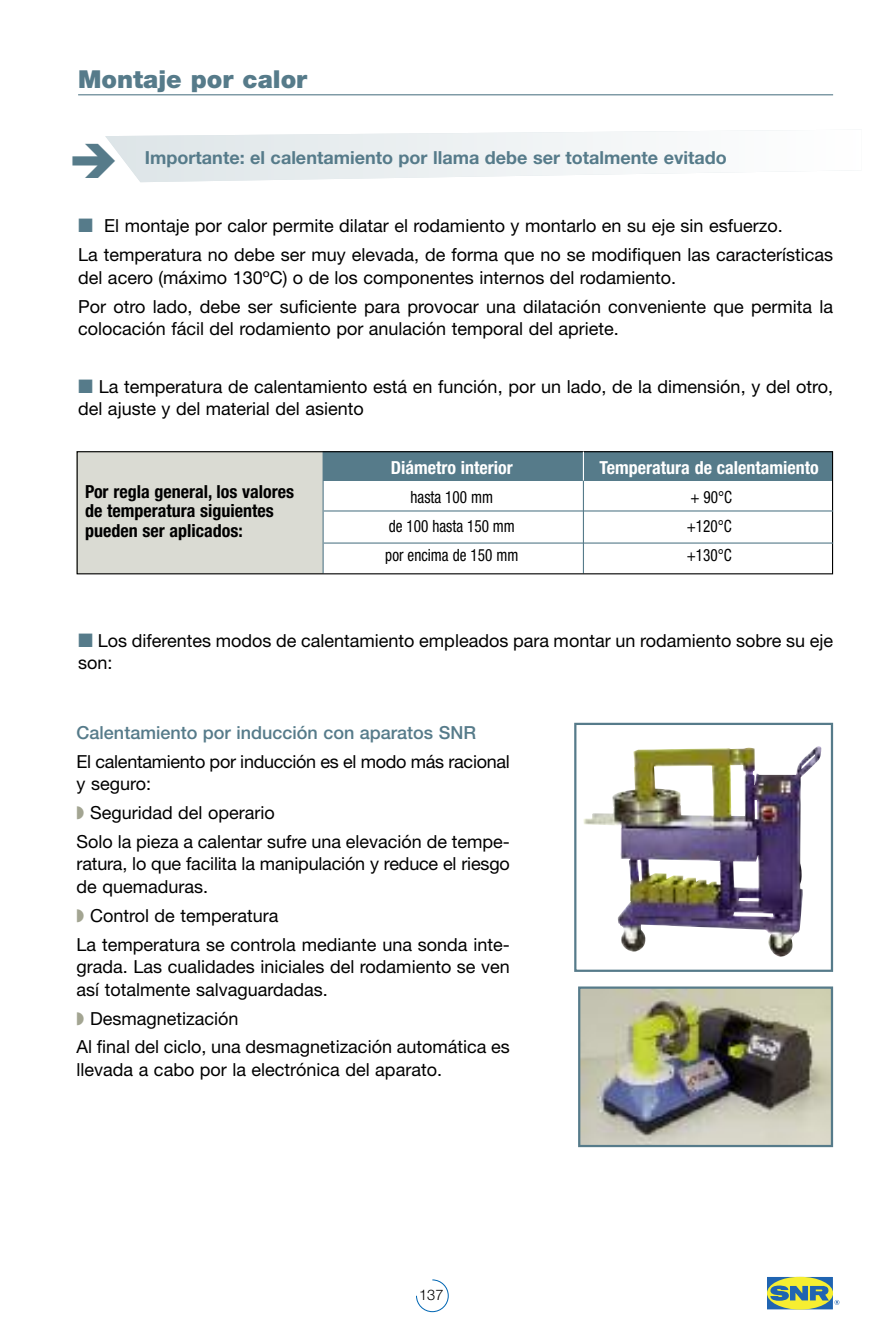
<style>
.page{position:relative;width:881px;height:1340px;background:#fff}
.page>*{position:absolute;margin:0;border:0;box-sizing:border-box;transform-origin:0 0}
.t1{font:900 24.75px "Helvetica Neue";color:#567b8a}
.t2{font:18px/28.8px "Helvetica Neue";color:#000}
.t3{font:700 condensed 18px/19.1px "Helvetica Neue";color:#000}
.t4{font:700 18px "Helvetica Neue";color:#567b8a}
.t5{font:700 condensed 18px "Helvetica Neue";color:#fff}
.t6{font:500 18px "Helvetica Neue";color:#567b8a}
.t7{font:condensed 16.88px "Helvetica Neue";color:#000;scale:.9 1}
.t8{font:300 14.62px "Helvetica Neue";color:#000}
.s1{font-family:"European Pi Three";color:#567b8a}
.s2{color:#a3a592}
</style>
<div class="page">
<hr style="left:78px;top:94px;width:754px;height:1px;background:#567b8a">
<svg style="left:416px;top:1279px;width:32px;height:33px"></svg>
<svg style="left:768px;top:1278px;width:63px;height:29px"></svg>
<div style="left:766px;top:1276px;width:67px;height:33px;border:1px solid #fff"></div>
<div style="left:766px;top:1276px;width:66px;height:33px;background:#f6ee31;border-radius:50%"></div>
<svg style="left:770px;top:1285px;width:58px;height:15px"></svg>
<svg style="left:834px;top:1300px;width:5px;height:4px"></svg>
<div style="left:323px;top:451px;width:509px;height:30px;background:#567b8a"></div>
<div style="left:77px;top:451px;width:246px;height:123px;background:#dadbd3"></div>
<hr style="left:322px;top:451px;width:1px;height:122px;background:#567b8a">
<hr style="left:582px;top:451px;width:1px;height:122px;background:#567b8a">
<div style="left:77px;top:451px;width:755px;height:123px;border:1px solid #000"></div>
<svg style="left:582px;top:451px;width:1px;height:29px"></svg>
<hr style="left:324px;top:510px;width:508px;height:1px;background:#567b8a">
<hr style="left:324px;top:542px;width:508px;height:1px;background:#567b8a">
<img style="left:583px;top:746px;width:238px;height:210px">
<div style="left:574px;top:722px;width:258px;height:249px;border:2px solid #567b8a"></div>
<img style="left:581px;top:989px;width:248px;height:155px">
<div style="left:578px;top:986px;width:254px;height:161px;border:2px solid #567b8a"></div>
<svg style="left:105px;top:130px;width:685px;height:52px"></svg>
<h1 class="t1" style="left:78px;top:70px;width:230px">Montaje por calor</h1>
<p class="t4" style="left:145px;top:151px;width:583px">Importante: el calentamiento por llama debe ser totalmente evitado</p>
<p class="t2" style="left:78px;top:213px;width:756px"><span class="s1">-</span> El montaje por calor permite dilatar el rodamiento y montarlo en su eje sin esfuerzo.<br>La temperatura no debe ser muy elevada, de forma que no se modifiquen las características</p>
<p class="t2" style="left:78px;top:265px;width:756px">del acero (máximo 130ºC) o de los componentes internos del rodamiento.<br>Por otro lado, debe ser suficiente para provocar una dilatación conveniente que permita la</p>
<p class="t2" style="left:78px;top:316px;width:542px">colocación fácil del rodamiento por anulación temporal del apriete.</p>
<p class="t2" style="left:78px;top:377px;width:756px;line-height:22.5px"><span class="s1">-</span> La temperatura de calentamiento está en función, por un lado, de la dimensión, y del otro, del ajuste y del material del asiento</p>
<p class="t3" style="left:85px;top:484px;width:210px">Por regla general, los valores de temperatura siguientes pueden ser aplicados:</p>
<p class="t5" style="left:390px;top:460px;width:123px">Diámetro interior</p>
<p class="t5" style="left:599px;top:460px;width:220px">Temperatura de calentamiento</p>
<p class="t7" style="left:410px;top:490px;width:93px">hasta 100 mm</p>
<p class="t7" style="left:690px;top:490px;width:48px">+ 90°C</p>
<p class="t7" style="left:388px;top:520px;width:142px">de 100 hasta 150 mm</p>
<p class="t7" style="left:686px;top:520px;width:51px">+120°C</p>
<p class="t7" style="left:385px;top:549px;width:149px">por encima de 150 mm</p>
<p class="t7" style="left:686px;top:549px;width:51px">+130°C</p>
<p class="t2" style="left:78px;top:630px;width:756px;line-height:22.5px"><span class="s1">-</span> Los diferentes modos de calentamiento empleados para montar un rodamiento sobre su eje son:</p>
<p class="t6" style="left:77px;top:725px;width:401px">Calentamiento por inducción con aparatos SNR</p>
<p class="t2" style="left:77px;top:751px;width:434px;line-height:22.5px">El calentamiento por inducción es el modo más racional y seguro:</p>
<p class="t2" style="left:77px;top:800px;width:434px"><span class="s2">◗</span> Seguridad del operario<br>Solo la pieza a calentar sufre una elevación de tempe-</p>
<p class="t2" style="left:77px;top:854px;width:434px;line-height:22.5px">ratura, lo que facilita la manipulación y reduce el riesgo de quemaduras.</p>
<p class="t2" style="left:77px;top:902px;width:434px"><span class="s2">◗</span> Control de temperatura<br>La temperatura se controla mediante una sonda inte-</p>
<p class="t2" style="left:77px;top:957px;width:434px;line-height:22.5px">grada. Las cualidades iniciales del rodamiento se ven así totalmente salvaguardadas.</p>
<p class="t2" style="left:77px;top:1005px;width:434px"><span class="s2">◗</span> Desmagnetización<br>Al final del ciclo, una desmagnetización automática es</p>
<p class="t2" style="left:77px;top:1056px;width:367px">llevada a cabo por la electrónica del aparato.</p>
<p class="t8" style="left:419px;top:1289px;width:26px">137</p>
</div>
